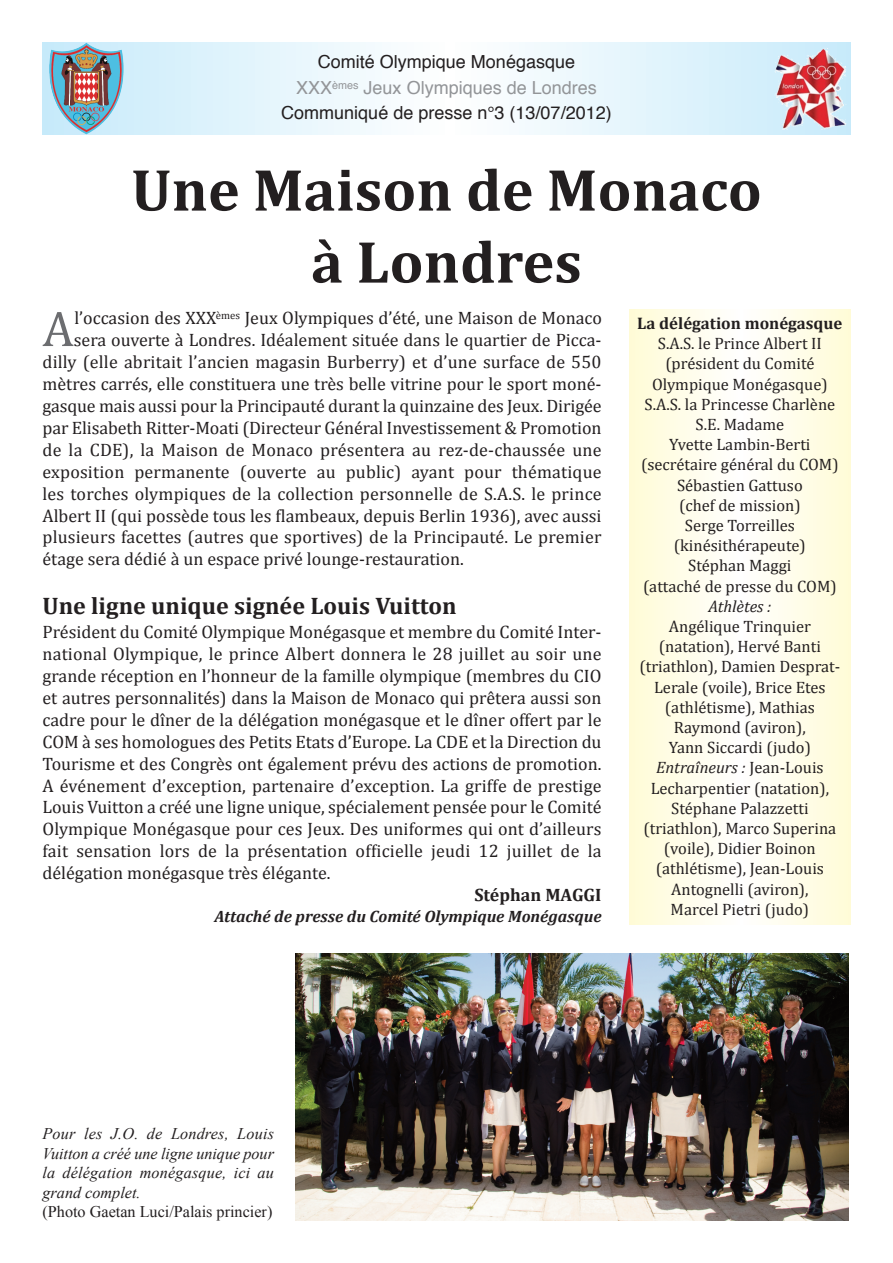
<style>
.page{position:relative;width:893px;height:1263px;background:#fff}
.page>*{position:absolute;margin:0;border:0;box-sizing:border-box;transform-origin:0 0}
.t1{font:700 60px/72px "Cambria";color:#231f20;text-align:center}
.t2{font:50.4px "Cambria";color:#6c6d70}
.t3{font:700 24px "Cambria";color:#231f20}
.t4{font:18px/21.9px "Cambria";color:#231f20;text-align:justify}
.t5{font:18px/25.5px "Helvetica";color:#231f20;text-align:center}
.t6{font:700 18px "Cambria";color:#231f20}
.t7{font:700 16.8px "Cambria";color:#231f20}
.t8{font:16.5px/20.2px "Cambria";color:#231f20;text-align:center}
.t9{font:italic 700 16.5px "Cambria";color:#231f20}
.t10{font:italic 16.5px "Cambria";letter-spacing:-.005em;color:#231f20}
.t11{font:italic 16.2px/19.5px "Times New Roman";letter-spacing:.01em;color:#231f20;text-align:justify}
.t12{font:16.2px "Times New Roman";color:#231f20}
.s1{color:#939598}
.s2{font-style:italic}
</style>
<div class="page">
<svg style="left:43px;top:43px;width:807px;height:92px"></svg>
<img style="left:49px;top:43px;width:75px;height:91px">
<img style="left:775px;top:49px;width:71px;height:39px">
<img style="left:295px;top:954px;width:554px;height:266px">
<svg style="left:629px;top:310px;width:221px;height:614px"></svg>
<p class="t5" style="left:281px;top:51px;width:332px">Comité Olympique Monégasque<br><span class="s1">XXX</span><sup>èmes</sup> <span class="s1">Jeux Olympiques de Londres<br></span>Communiqué de presse n°3 (13/07/2012)</p>
<h1 class="t1" style="left:131px;top:153px;width:632px">Une Maison de Monaco à Londres</h1>
<h2 class="t2" style="left:43px;top:298px;width:33px">A</h2>
<p class="t4" style="left:74px;top:307px;width:529px">l’occasion des XXX<sup>èmes</sup> Jeux Olympiques d’été, une Maison de Monaco</p>
<p class="t4" style="left:74px;top:329px;width:529px">sera ouverte à Londres. Idéalement située dans le quartier de Picca-</p>
<p class="t4" style="left:43px;top:351px;width:561px">dilly (elle abritait l’ancien magasin Burberry) et d’une surface de 550</p>
<p class="t4" style="left:43px;top:373px;width:561px">mètres carrés, elle constituera une très belle vitrine pour le sport moné-</p>
<p class="t4" style="left:43px;top:394px;width:561px">gasque mais aussi pour la Principauté durant la quinzaine des Jeux. Dirigée</p>
<p class="t4" style="left:43px;top:416px;width:561px">par Elisabeth Ritter-Moati (Directeur Général Investissement &amp; Promotion</p>
<p class="t4" style="left:43px;top:438px;width:561px">de la CDE), la Maison de Monaco présentera au rez-de-chaussée une</p>
<p class="t4" style="left:43px;top:460px;width:561px">exposition permanente (ouverte au public) ayant pour thématique</p>
<p class="t4" style="left:43px;top:482px;width:561px">les torches olympiques de la collection personnelle de S.A.S. le prince</p>
<p class="t4" style="left:43px;top:504px;width:561px">Albert II (qui possède tous les flambeaux, depuis Berlin 1936), avec aussi</p>
<p class="t4" style="left:43px;top:526px;width:561px">plusieurs facettes (autres que sportives) de la Principauté. Le premier</p>
<p class="t4" style="left:43px;top:548px;width:423px">étage sera dédié à un espace privé lounge-restauration.</p>
<h3 class="t3" style="left:43px;top:591px;width:415px">Une ligne unique signée Louis Vuitton</h3>
<p class="t4" style="left:43px;top:621px;width:561px">Président du Comité Olympique Monégasque et membre du Comité Inter&shy;national Olympique, le prince Albert donnera le 28 juillet au soir une grande réception en l’honneur de la famille olympique (membres du CIO et autres personnalités) dans la Maison de Monaco qui prêtera aussi son cadre pour le dîner de la délégation monégasque et le dîner offert par le COM à ses homologues des Petits Etats d’Europe. La CDE et la Direction du Tourisme et des Congrès ont également prévu des actions de promotion.<br>A événement d’exception, partenaire d’exception. La griffe de prestige Louis Vuitton a créé une ligne unique, spécialement pensée pour le Comité Olympique Monégasque pour ces Jeux. Des uniformes qui ont d’ailleurs fait sensation lors de la présentation officielle jeudi 12 juillet de la délégation monégasque très élégante.</p>
<p class="t6" style="left:474px;top:884px;width:129px">Stéphan MAGGI</p>
<p class="t9" style="left:214px;top:906px;width:389px">Attaché de presse du Comité Olympique Monégasque</p>
<p class="t7" style="left:637px;top:313px;width:207px">La délégation monégasque</p>
<p class="t8" style="left:641px;top:333px;width:199px">S.A.S. le Prince Albert II (président du Comité<br>Olympique Monégasque)<br>S.A.S. la Princesse Charlène<br>S.E. Madame<br>Yvette Lambin-Berti (secrétaire général du COM)<br>Sébastien Gattuso<br>(chef de mission)<br>Serge Torreilles (kinésithérapeute)<br>Stéphan Maggi<br>(attaché de presse du COM)</p>
<p class="t10" style="left:708px;top:596px;width:64px">Athlètes :</p>
<p class="t8" style="left:639px;top:616px;width:202px">Angélique Trinquier (natation), Hervé Banti (triathlon), Damien Desprat-<br>Lerale (voile), Brice Etes (athlétisme), Mathias<br>Raymond (aviron),<br>Yann Siccardi (judo)<br><span class="s2">Entraîneurs :</span> Jean-Louis<br>Lecharpentier (natation),<br>Stéphane Palazzetti (triathlon), Marco Superina (voile), Didier Boinon (athlétisme), Jean-Louis<br>Antognelli (aviron),<br>Marcel Pietri (judo)</p>
<p class="t11" style="left:43px;top:1124px;width:233px">Pour les J.O. de Londres, Louis Vuitton a créé une ligne unique pour la délégation monégasque, ici au grand complet.</p>
<p class="t12" style="left:43px;top:1202px;width:231px">(Photo Gaetan Luci/Palais princier)</p>
</div>
